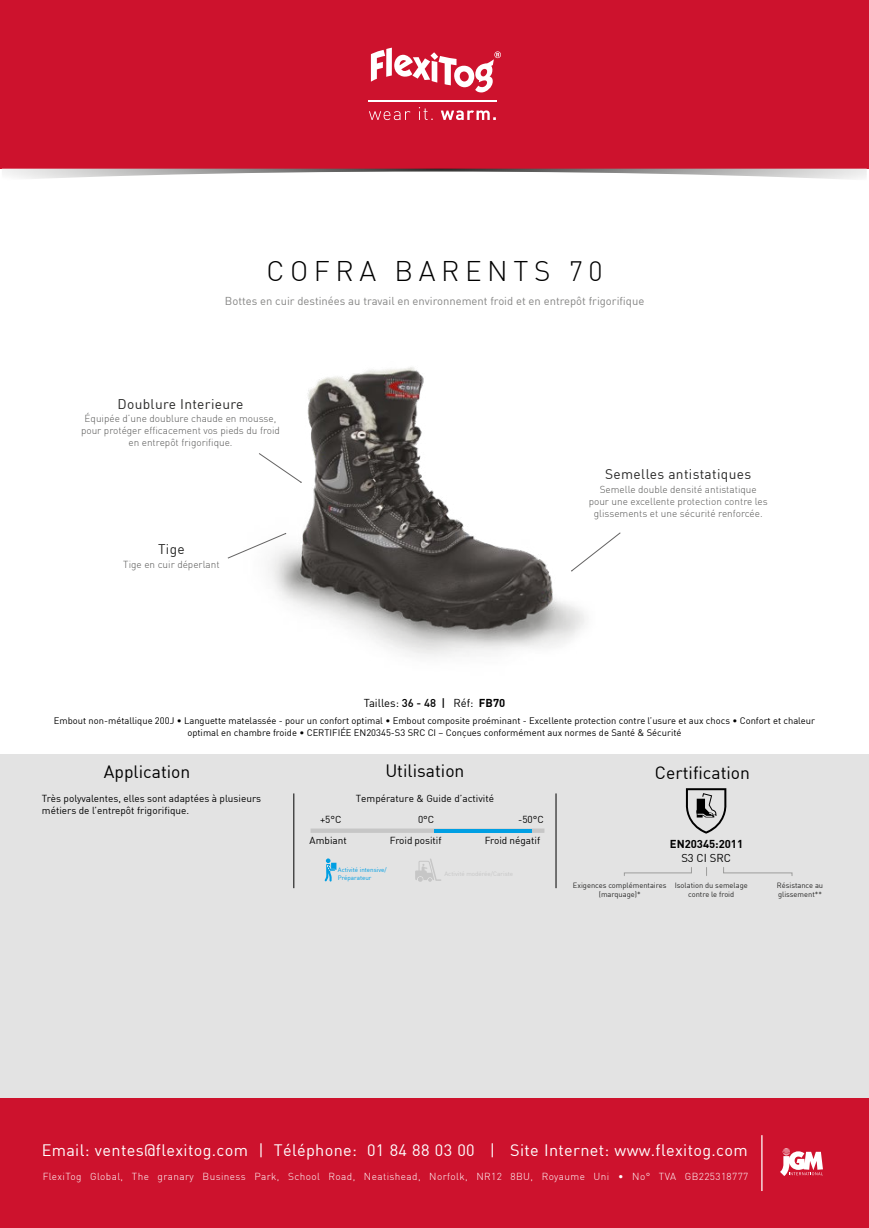
<style>
.page{position:relative;width:869px;height:1228px;background:#fff}
.page>*{position:absolute;margin:0;border:0;box-sizing:border-box;transform-origin:0 0}
.t1{font:300 27.88px "DIN";letter-spacing:.2em;color:#000}
.t2{font:17.5px "DIN";color:#000}
.t3{font:16.25px "DIN";letter-spacing:.02em;color:#fff}
.t4{font:13.75px "DIN";letter-spacing:.025em;color:#282827}
.t5{font:11.25px "DIN";color:#858584}
.t6{font:11.25px "DIN";color:#000}
.t7{font:700 11.25px "DIN";color:#000}
.t8{font:300 10px/12px "DIN";color:#575756;text-align:center}
.t9{font:10px/12px "DIN";color:#000}
.t10{font:300 10px "DIN";letter-spacing:.04em;color:#fff}
.t11{font:9.38px/11.2px "DIN";color:#000;text-align:center}
.t12{font:7.5px/9px "DIN";color:#282827;text-align:center}
.t13{font:6.25px/7.5px "DIN";color:#009fe3}
.s1{font-size:27.5px}
.s2{font-weight:500}
.s3{font-weight:700}
</style>
<div class="page">
<div style="left:0;top:0;width:868px;height:169px;background:#cd122d"></div>
<div style="left:0;top:1098px;width:868px;height:130px;background:#cd122d"></div>
<hr style="left:368px;top:100px;width:128px;height:2px;background:#fff">
<svg style="left:369px;top:107px;width:126px;height:13px"></svg>
<svg style="left:371px;top:48px;width:129px;height:45px"></svg>
<img style="left:2px;top:169px;width:864px;height:3px">
<svg style="left:4px;top:172px;width:862px;height:7px"></svg>
<div style="left:0;top:754px;width:868px;height:343px;background:#e3e3e3"></div>
<hr style="left:868px;top:754px;width:1px;height:343px;background:#e3e3e3">
<hr style="left:761px;top:1135px;width:1px;height:56px;background:#fff">
<svg style="left:780px;top:1148px;width:42px;height:28px"></svg>
<svg style="left:685px;top:788px;width:41px;height:45px"></svg>
<svg style="left:310px;top:828px;width:234px;height:5px"></svg>
<hr style="left:434px;top:829px;width:97px;height:3px;background:#009fe3">
<svg style="left:415px;top:858px;width:26px;height:24px"></svg>
<svg style="left:324px;top:858px;width:12px;height:23px"></svg>
<img style="left:228px;top:367px;width:393px;height:290px">
<svg style="left:723px;top:867px;width:69px;height:9px"></svg>
<svg style="left:623px;top:872px;width:68px;height:4px"></svg>
<hr style="left:293px;top:793px;width:1px;height:95px;background:#000">
<hr style="left:555px;top:793px;width:1px;height:95px;background:#000">
<svg style="left:258px;top:453px;width:43px;height:30px"></svg>
<svg style="left:227px;top:533px;width:59px;height:25px"></svg>
<svg style="left:570px;top:532px;width:50px;height:39px"></svg>
<h1 class="t1" style="left:266px;top:254px;width:337px">COFRA BARENTS <span class="s1">70</span></h1>
<p class="t5" style="left:225px;top:294px;width:420px">Bottes en cuir destinées au travail en environnement froid et en entrepôt frigorifique</p>
<h3 class="t4" style="left:117px;top:395px;width:128px">Doublure Interieure</h3>
<p class="t8" style="left:81px;top:413px;width:200px">Équipée d’une doublure chaude en mousse, pour protéger efficacement vos pieds du froid en entrepôt frigorifique.</p>
<h3 class="t4" style="left:158px;top:541px;width:28px">Tige</h3>
<p class="t8" style="left:123px;top:558px;width:98px">Tige en cuir déperlant</p>
<p class="t6" style="left:363px;top:696px;width:143px">Tailles: <span class="s2">36 - 48 |</span> Réf: <span class="s3">FB70</span></p>
<h3 class="t4" style="left:605px;top:465px;width:148px">Semelles antistatiques</h3>
<p class="t8" style="left:588px;top:483px;width:180px">Semelle double densité antistatique pour une excellente protection contre les glissements et une sécurité renforcée.</p>
<p class="t11" style="left:54px;top:715px;width:762px">Embout non-métallique 200J • Languette matelassée - pour un confort optimal • Embout composite proéminant - Excellente protection contre l’usure et aux chocs • Confort et chaleur optimal en chambre froide • CERTIFIÉE EN20345-S3 SRC CI – Conçues conformément aux normes de Santé &amp; Sécurité</p>
<h2 class="t2" style="left:104px;top:760px;width:88px">Application</h2>
<p class="t9" style="left:42px;top:792px;width:220px">Très polyvalentes, elles sont adaptées à plusieurs métiers de l’entrepôt frigorifique.</p>
<h2 class="t2" style="left:385px;top:760px;width:81px">Utilisation</h2>
<h2 class="t2" style="left:654px;top:761px;width:97px">Certification</h2>
<p class="t9" style="left:355px;top:792px;width:140px">Température &amp; Guide d’activité</p>
<p class="t9" style="left:320px;top:813px;width:23px">+5°C</p>
<p class="t9" style="left:418px;top:813px;width:18px">0°C</p>
<p class="t9" style="left:518px;top:813px;width:27px">-50°C</p>
<p class="t9" style="left:309px;top:834px;width:39px">Ambiant</p>
<p class="t9" style="left:389px;top:834px;width:53px">Froid positif</p>
<p class="t9" style="left:484px;top:834px;width:57px">Froid négatif</p>
<p class="t13" style="left:338px;top:866px;width:50px">Activité intensive/<br>Préparateur</p>
<p class="t7" style="left:669px;top:836px;width:75px">EN20345:2011</p>
<p class="t6" style="left:681px;top:851px;width:51px">S3 CI SRC</p>
<p class="t12" style="left:674px;top:880px;width:75px">Isolation du semelage contre le froid</p>
<p class="t12" style="left:776px;top:881px;width:48px;text-align:left">Résistance au glissement**</p>
<p class="t12" style="left:572px;top:881px;width:95px">Exigences complémentaires (marquage)*</p>
<h3 class="t3" style="left:42px;top:1140px;width:707px">Email: ventes@flexitog.com | Téléphone: 01 84 88 03 00 | Site Internet: www.flexitog.com</h3>
<p class="t10" style="left:43px;top:1170px;width:706px">FlexiTog Global, The granary Business Park, School Road, Neatishead, Norfolk, NR12 8BU, Royaume Uni • No° TVA GB225318777</p>
</div>
